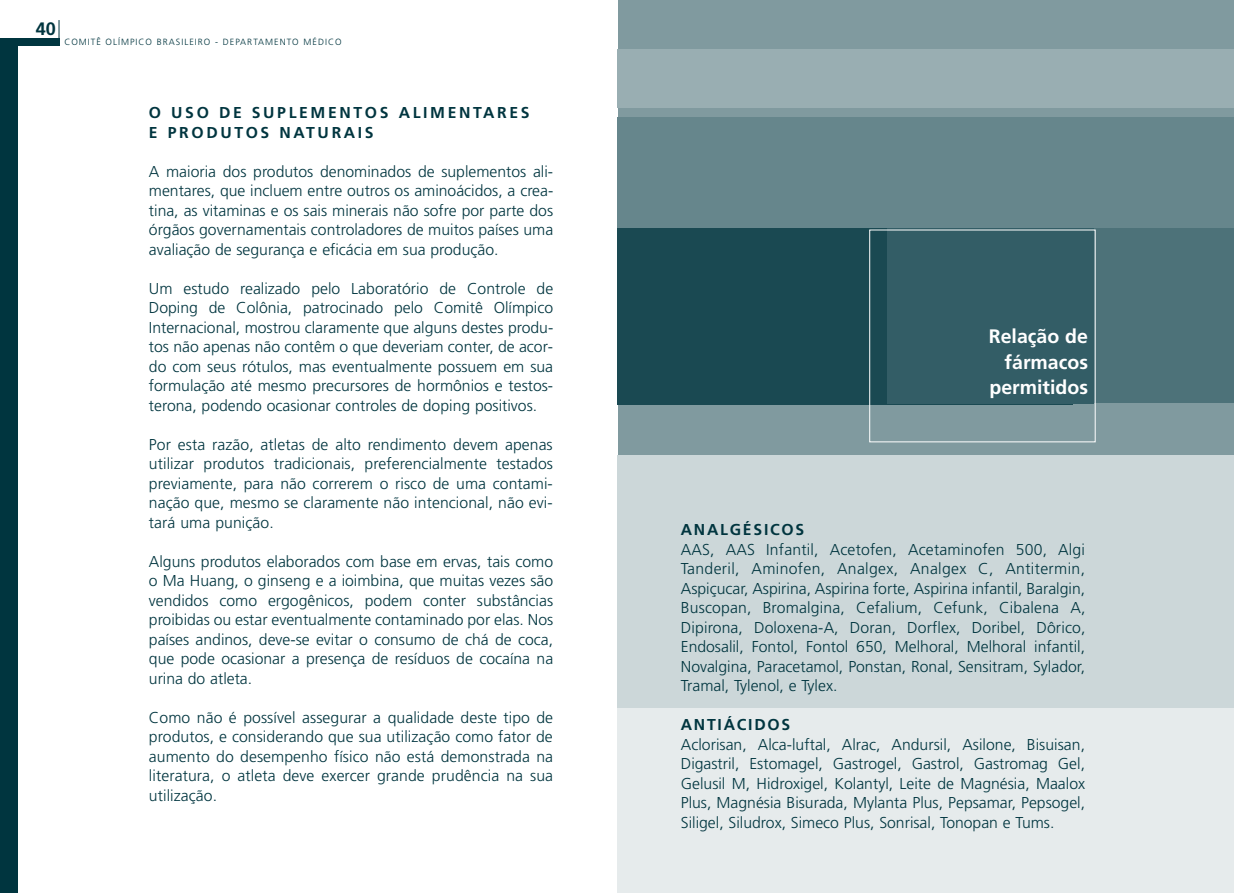
<style>
.page{position:relative;width:1234px;height:893px;background:#fff}
.page>*{position:absolute;margin:0;border:0;box-sizing:border-box;transform-origin:0 0}
.t1{font:700 19.5px/25.5px "Frutiger";color:#fff;text-align:right}
.t2{font:700 18px "Frutiger";color:#00353f}
.t3{font:300 15.75px/19.5px "Frutiger";color:#00353f;text-align:justify}
.t4{font:700 15.75px/19.5px "Frutiger";letter-spacing:.165em;color:#00353f}
.t5{font:700 15.75px "Frutiger";letter-spacing:.11em;color:#00353f}
.t6{font:300 9px "Frutiger";letter-spacing:.11em;color:#00353f}
</style>
<div class="page">
<div style="left:617px;top:1px;width:616px;height:478px;background:#809a9f"></div>
<div style="left:617px;top:228px;width:454px;height:176px;background:#1a4952"></div>
<div style="left:1042px;top:226px;width:191px;height:177px;background:#4d7279"></div>
<div style="left:0;top:44px;width:18px;height:849px;background:#00353f"></div>
<div style="left:0;top:38px;width:60px;height:8px;background:#00353f"></div>
<svg style="left:59px;top:20px;width:1px;height:18px"></svg>
<div style="left:887px;top:229px;width:206px;height:175px;background:#335d66"></div>
<div style="left:617px;top:117px;width:616px;height:111px;background:#66868c"></div>
<div style="left:617px;top:49px;width:616px;height:59px;background:#99aeb2"></div>
<div style="left:869px;top:230px;width:226px;height:212px;border:1px solid #fff"></div>
<div style="left:617px;top:493px;width:616px;height:400px;background:#e6ebec"></div>
<div style="left:617px;top:456px;width:616px;height:252px;background:#ccd7d9"></div>
<p class="t2" style="left:36px;top:21px;width:22px">40</p>
<p class="t6" style="left:64px;top:38px;width:279px">COMITÊ OLÍMPICO BRASILEIRO - DEPARTAMENTO MÉDICO</p>
<p class="t4" style="left:149px;top:104px;width:382px">O USO DE SUPLEMENTOS ALIMENTARES<br>E PRODUTOS NATURAIS</p>
<p class="t3" style="left:149px;top:163px;width:406px">A maioria dos produtos denominados de suplementos ali&shy;mentares, que incluem entre outros os aminoácidos, a crea&shy;tina, as vitaminas e os sais minerais não sofre por parte dos órgãos governamentais controladores de muitos países uma avaliação de segurança e eficácia em sua produção.</p>
<p class="t3" style="left:149px;top:280px;width:406px">Um estudo realizado pelo Laboratório de Controle de Doping de Colônia, patrocinado pelo Comitê Olímpico Internacional, mostrou claramente que alguns destes produ&shy;tos não apenas não contêm o que deveriam conter, de acor&shy;do com seus rótulos, mas eventualmente possuem em sua formulação até mesmo precursores de hormônios e testos&shy;terona, podendo ocasionar controles de doping positivos.</p>
<p class="t3" style="left:149px;top:436px;width:405px">Por esta razão, atletas de alto rendimento devem apenas utilizar produtos tradicionais, preferencialmente testados previamente, para não correrem o risco de uma contami&shy;nação que, mesmo se claramente não intencional, não evi&shy;tará uma punição.</p>
<p class="t3" style="left:149px;top:553px;width:406px">Alguns produtos elaborados com base em ervas, tais como o Ma Huang, o ginseng e a ioimbina, que muitas vezes são vendidos como ergogênicos, podem conter substâncias proibidas ou estar eventualmente contaminado por elas. Nos países andinos, deve-se evitar o consumo de chá de coca, que pode ocasionar a presença de resíduos de cocaína na urina do atleta.</p>
<p class="t3" style="left:149px;top:709px;width:405px">Como não é possível assegurar a qualidade deste tipo de produtos, e considerando que sua utilização como fator de aumento do desempenho físico não está demonstrada na literatura, o atleta deve exercer grande prudência na sua utilização.</p>
<p class="t1" style="left:988px;top:325px;width:101px">Relação de fármacos permitidos</p>
<p class="t5" style="left:680px;top:523px;width:125px">ANALGÉSICOS</p>
<p class="t3" style="left:680px;top:541px;width:406px">AAS, AAS Infantil, Acetofen, Acetaminofen 500, Algi Tanderil, Aminofen, Analgex, Analgex C, Antitermin, Aspiçucar, Aspirina, Aspirina forte, Aspirina infantil, Baralgin, Buscopan, Bromalgina, Cefalium, Cefunk, Cibalena A, Dipirona, Doloxena-A, Doran, Dorflex, Doribel, Dôrico, Endosalil, Fontol, Fontol 650, Melhoral, Melhoral infantil, Novalgina, Paracetamol, Ponstan, Ronal, Sensitram, Sylador, Tramal, Tylenol, e Tylex.</p>
<p class="t5" style="left:680px;top:718px;width:111px">ANTIÁCIDOS</p>
<p class="t3" style="left:680px;top:736px;width:406px">Aclorisan, Alca-luftal, Alrac, Andursil, Asilone, Bisuisan, Digastril, Estomagel, Gastrogel, Gastrol, Gastromag Gel, Gelusil M, Hidroxigel, Kolantyl, Leite de Magnésia, Maalox Plus, Magnésia Bisurada, Mylanta Plus, Pepsamar, Pepsogel, Siligel, Siludrox, Simeco Plus, Sonrisal, Tonopan e Tums.</p>
</div>
